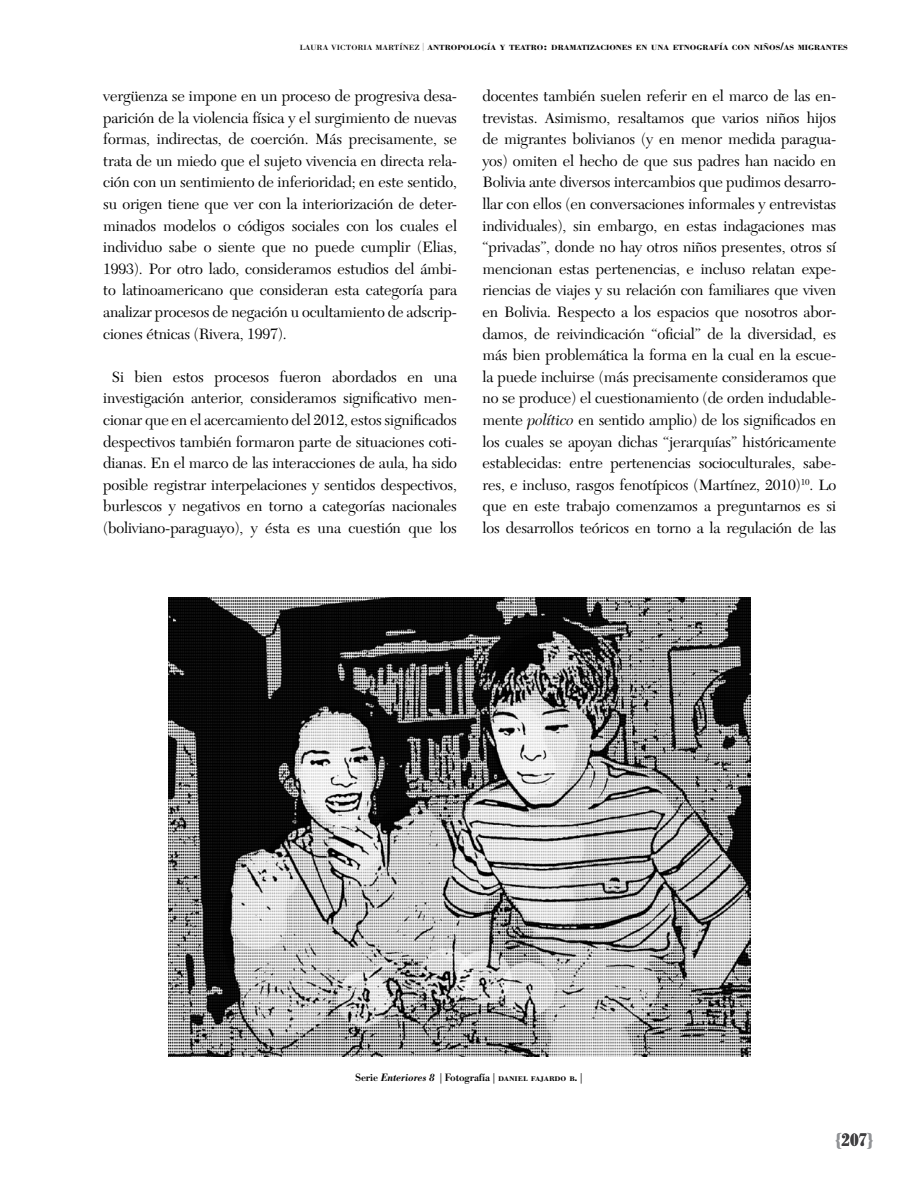
<style>
.page{position:relative;width:915px;height:1191px;background:#fff}
.page>*{position:absolute;margin:0;border:0;box-sizing:border-box;transform-origin:0 0}
.t1{font:700 condensed 18px "Bodoni BE";color:#414042}
.t2{font:15.6px/21.6px "New Caledonia LT Std";letter-spacing:-.01em;color:#000;text-align:justify}
.t3{font:500 10.5px "Bodoni BE";color:#000}
.t4{font:700 7.8px "Bodoni";color:#000;scale:1.09 1}
.s1{font-weight:400}
.s2{font-family:"Bodoni BE";font-weight:300;font-size:8.25px}
.s3{font-size:11.1px}
.s4{font-style:italic}
.s5{font-family:"Bodoni BE Medium SC";font-weight:400}
.s6{color:#939598}
</style>
<div class="page">
<img style="left:168px;top:597px;width:582px;height:459px">
<p class="t4" style="left:300px;top:43px;width:504px"><span class="s1">LAURA VICTORIA MARTÍNEZ</span> <span class="s2">|</span> ANTROPOLOGÍA Y TEATRO<span class="s3">:</span> DRAMATIZACIONES EN UNA ETNOGRAFÍA CON NIÑOS<span class="s3">/</span>AS MIGRANTES</p>
<p class="t2" style="left:103px;top:85px;width:355px">vergüenza se impone en un proceso de progresiva desa&shy;parición de la violencia física y el surgimiento de nuevas formas, indirectas, de coerción. Más precisamente, se trata de un miedo que el sujeto vivencia en directa rela&shy;ción con un sentimiento de inferioridad; en este sentido, su origen tiene que ver con la interiorización de deter&shy;minados modelos o códigos sociales con los cuales el individuo sabe o siente que no puede cumplir (Elias, 1993). Por otro lado, consideramos estudios del ámbi&shy;to latinoamericano que consideran esta categoría para analizar procesos de negación u ocultamiento de adscrip&shy;ciones étnicas (Rivera, 1997).</p>
<p class="t2" style="left:103px;top:366px;width:355px;text-align:center">Si bien estos procesos fueron abordados en una investigación anterior, consideramos significativo men&shy;cionar que en el acercamiento del 2012, estos significados despectivos también formaron parte de situaciones coti&shy;dianas. En el marco de las interacciones de aula, ha sido posible registrar interpelaciones y sentidos despectivos, burlescos y negativos en torno a categorías nacionales (boliviano-paraguayo), y ésta es una cuestión que los</p>
<p class="t2" style="left:482px;top:85px;width:355px">docentes también suelen referir en el marco de las en&shy;trevistas. Asimismo, resaltamos que varios niños hijos de migrantes bolivianos (y en menor medida paragua&shy;yos) omiten el hecho de que sus padres han nacido en Bolivia ante diversos intercambios que pudimos desarro&shy;llar con ellos (en conversaciones informales y entrevistas individuales), sin embargo, en estas indagaciones mas “privadas”, donde no hay otros niños presentes, otros sí mencionan estas pertenencias, e incluso relatan expe&shy;riencias de viajes y su relación con familiares que viven en Bolivia. Respecto a los espacios que nosotros abor&shy;damos, de reivindicación “oficial” de la diversidad, es más bien problemática la forma en la cual en la escue&shy;la puede incluirse (más precisamente consideramos que no se produce) el cuestionamiento (de orden indudable&shy;mente <span class="s4">político</span> en sentido amplio) de los significados en los cuales se apoyan dichas “jerarquías” históricamente establecidas: entre pertenencias socioculturales, sabe&shy;res, e incluso, rasgos fenotípicos (Martínez, 2010)<sup>10</sup>. Lo que en este trabajo comenzamos a preguntarnos es si los desarrollos teóricos en torno a la regulación de las</p>
<p class="t3" style="left:355px;top:1071px;width:229px">Serie <span class="s4">Enteriores 8</span> | Fotografía | <span class="s5">daniel fajardo b.</span> |</p>
<p class="t1" style="left:834px;top:1129px;width:40px"><span class="s6">{</span>207<span class="s6">}</span></p>
</div>
